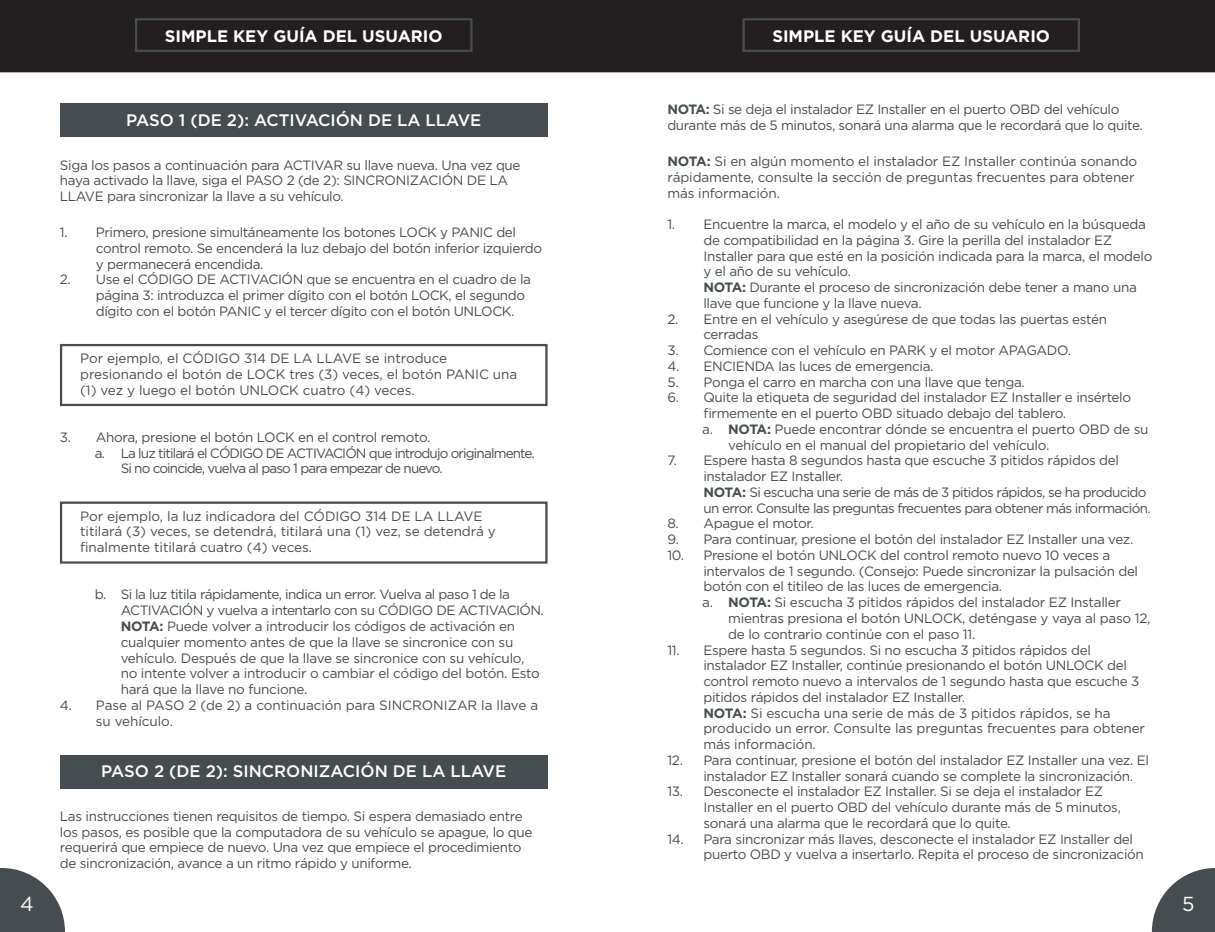
<style>
.page{position:relative;width:1215px;height:932px;background:#fff}
.page>*{position:absolute;margin:0;border:0;box-sizing:border-box;transform-origin:0 0}
.t1{font:20.25px "Gotham";color:#fff}
.t2{font:700 16.65px "Gotham";color:#fff}
.Header_Box_1{font:500 16.65px "Gotham";color:#fff}
.Boxed_Note_With_Rule{font:13.5px/15.8px "Gotham";letter-spacing:-.025em;color:#464d50}
.Boxed_Note_With_Rule-2{font:13.5px/15.8px "Gotham";letter-spacing:-.005em;color:#464d50}
.Boxed_Note_With_Rule-3{font:13.5px/15.8px "Gotham";letter-spacing:-.05em;color:#464d50}
.Boxed_Note_With_Rule-4{font:13.5px/15.8px "Gotham";letter-spacing:-.065em;color:#464d50}
.s1{font-weight:700}
</style>
<div class="page">
<svg style="left:0;top:868px;width:65px;height:64px"></svg>
<svg style="left:1152px;top:868px;width:63px;height:64px"></svg>
<div style="left:0;top:0;width:1215px;height:72px;background:#231f20"></div>
<div style="left:135px;top:18px;width:337px;height:34px;border:2px solid #464d50"></div>
<div style="left:742px;top:18px;width:338px;height:34px;border:2px solid #464d50"></div>
<div style="left:60px;top:104px;width:488px;height:33px;background:#464d50"></div>
<div style="left:60px;top:344px;width:488px;height:62px;border:2px solid #464d50"></div>
<div style="left:60px;top:501px;width:488px;height:62px;border:2px solid #464d50"></div>
<div style="left:60px;top:755px;width:488px;height:33px;background:#464d50"></div>
<p class="t2" style="left:165px;top:27px;width:279px">SIMPLE KEY GUÍA DEL USUARIO</p>
<p class="t2" style="left:772px;top:27px;width:279px">SIMPLE KEY GUÍA DEL USUARIO</p>
<p class="t2" style="left:804px;top:27px;width:217px">SIMPLE KEY USER GUIDE</p>
<p class="Header_Box_1" style="left:126px;top:110px;width:357px">PASO 1 (DE 2): ACTIVACIÓN DE LA LLAVE</p>
<p class="Boxed_Note_With_Rule" style="left:60px;top:157px;width:462px">Siga los pasos a continuación para ACTIVAR su llave nueva. Una vez que haya activado la llave, siga el PASO 2 (de 2): SINCRONIZACIÓN DE LA<br>LLAVE para sincronizar la llave a su vehículo.</p>
<p class="Boxed_Note_With_Rule" style="left:96px;top:224px;width:448px;text-indent:-36px">1. Primero, presione simultáneamente los botones LOCK y PANIC del control remoto. Se encenderá la luz debajo del botón inferior izquierdo y permanecerá encendida.</p>
<p class="Boxed_Note_With_Rule" style="left:96px;top:271px;width:437px;text-indent:-36px">2. Use el CÓDIGO DE ACTIVACIÓN que se encuentra en el cuadro de la página 3: introduzca el primer dígito con el botón LOCK, el segundo dígito con el botón PANIC y el tercer dígito con el botón UNLOCK.</p>
<p class="Boxed_Note_With_Rule-2" style="left:80px;top:350px;width:439px">Por ejemplo, el CÓDIGO 314 DE LA LLAVE se introduce presionando el botón de LOCK tres (3) veces, el botón PANIC una (1) vez y luego el botón UNLOCK cuatro (4) veces.</p>
<p class="Boxed_Note_With_Rule" style="left:60px;top:429px;width:372px">3. Ahora, presione el botón LOCK en el control remoto.</p>
<p class="Boxed_Note_With_Rule-4" style="left:121px;top:445px;width:416px;text-indent:-26px">a. La luz titilará el CÓDIGO DE ACTIVACIÓN que introdujo originalmente.<br>Si no coincide, vuelva al paso 1 para empezar de nuevo.</p>
<p class="Boxed_Note_With_Rule-2" style="left:80px;top:508px;width:417px">Por ejemplo, la luz indicadora del CÓDIGO 314 DE LA LLAVE titilará (3) veces, se detendrá, titilará una (1) vez, se detendrá y finalmente titilará cuatro (4) veces.</p>
<p class="Boxed_Note_With_Rule" style="left:121px;top:586px;width:425px;text-indent:-26px">b. Si la luz titila rápidamente, indica un error. Vuelva al paso 1 de la ACTIVACIÓN y vuelva a intentarlo con su CÓDIGO DE ACTIVACIÓN.<br><span class="s1">NOTA:</span> Puede volver a introducir los códigos de activación en cualquier momento antes de que la llave se sincronice con su vehículo. Después de que la llave se sincronice con su vehículo, no intente volver a introducir o cambiar el código del botón. Esto hará que la llave no funcione.</p>
<p class="Boxed_Note_With_Rule-2" style="left:96px;top:697px;width:444px;text-indent:-36px">4. Pase al PASO 2 (de 2) a continuación para SINCRONIZAR la llave a su vehículo.</p>
<p class="Header_Box_1" style="left:101px;top:761px;width:406px">PASO 2 (DE 2): SINCRONIZACIÓN DE LA LLAVE</p>
<p class="Boxed_Note_With_Rule" style="left:60px;top:807px;width:474px">Las instrucciones tienen requisitos de tiempo. Si espera demasiado entre los pasos, es posible que la computadora de su vehículo se apague, lo que requerirá que empiece de nuevo. Una vez que empiece el procedimiento de sincronización, avance a un ritmo rápido y uniforme.</p>
<p class="Boxed_Note_With_Rule" style="left:667px;top:101px;width:477px"><span class="s1">NOTA:</span> Si se deja el instalador EZ Installer en el puerto OBD del vehículo durante más de 5 minutos, sonará una alarma que le recordará que lo quite.</p>
<p class="Boxed_Note_With_Rule" style="left:667px;top:153px;width:471px"><span class="s1">NOTA:</span> Si en algún momento el instalador EZ Installer continúa sonando rápidamente, consulte la sección de preguntas frecuentes para obtener más información.</p>
<p class="Boxed_Note_With_Rule" style="left:703px;top:216px;width:451px;text-indent:-36px">1. Encuentre la marca, el modelo y el año de su vehículo en la búsqueda de compatibilidad en la página 3. Gire la perilla del instalador EZ Installer para que esté en la posición indicada para la marca, el modelo y el año de su vehículo.<br><span class="s1">NOTA:</span> Durante el proceso de sincronización debe tener a mano una llave que funcione y la llave nueva.</p>
<p class="Boxed_Note_With_Rule" style="left:703px;top:311px;width:405px;text-indent:-36px">2. Entre en el vehículo y asegúrese de que todas las puertas estén cerradas</p>
<p class="Boxed_Note_With_Rule" style="left:667px;top:342px;width:405px">3. Comience con el vehículo en PARK y el motor APAGADO.</p>
<p class="Boxed_Note_With_Rule" style="left:667px;top:358px;width:268px">4. ENCIENDA las luces de emergencia.</p>
<p class="Boxed_Note_With_Rule" style="left:667px;top:374px;width:359px">5. Ponga el carro en marcha con una llave que tenga.</p>
<p class="Boxed_Note_With_Rule" style="left:703px;top:389px;width:429px;text-indent:-36px">6. Quite la etiqueta de seguridad del instalador EZ Installer e insértelo firmemente en el puerto OBD situado debajo del tablero.</p>
<p class="Boxed_Note_With_Rule" style="left:728px;top:421px;width:422px;text-indent:-26px">a. <span class="s1">NOTA:</span> Puede encontrar dónde se encuentra el puerto OBD de su vehículo en el manual del propietario del vehículo.</p>
<p class="Boxed_Note_With_Rule-3" style="left:703px;top:452px;width:449px;text-indent:-36px">7. Espere hasta 8 segundos hasta que escuche 3 pitidos rápidos del instalador EZ Installer.<br><span class="s1">NOTA:</span> Si escucha una serie de más de 3 pitidos rápidos, se ha producido un error. Consulte las preguntas frecuentes para obtener más información.</p>
<p class="Boxed_Note_With_Rule" style="left:667px;top:515px;width:148px">8. Apague el motor.</p>
<p class="Boxed_Note_With_Rule" style="left:667px;top:531px;width:467px">9. Para continuar, presione el botón del instalador EZ Installer una vez.</p>
<p class="Boxed_Note_With_Rule" style="left:703px;top:547px;width:436px;text-indent:-36px">10. Presione el botón UNLOCK del control remoto nuevo 10 veces a intervalos de 1 segundo. (Consejo: Puede sincronizar la pulsación del botón con el titileo de las luces de emergencia.</p>
<p class="Boxed_Note_With_Rule" style="left:728px;top:594px;width:424px;text-indent:-26px">a. <span class="s1">NOTA:</span> Si escucha 3 pitidos rápidos del instalador EZ Installer mientras presiona el botón UNLOCK, deténgase y vaya al paso 12, de lo contrario continúe con el paso 11.</p>
<p class="Boxed_Note_With_Rule" style="left:703px;top:641px;width:443px;text-indent:-36px">11. Espere hasta 5 segundos. Si no escucha 3 pitidos rápidos del instalador EZ Installer, continúe presionando el botón UNLOCK del control remoto nuevo a intervalos de 1 segundo hasta que escuche 3 pitidos rápidos del instalador EZ Installer.<br><span class="s1">NOTA:</span> Si escucha una serie de más de 3 pitidos rápidos, se ha producido un error. Consulte las preguntas frecuentes para obtener más información.</p>
<p class="Boxed_Note_With_Rule" style="left:703px;top:752px;width:447px;text-indent:-36px">12. Para continuar, presione el botón del instalador EZ Installer una vez. El instalador EZ Installer sonará cuando se complete la sincronización.</p>
<p class="Boxed_Note_With_Rule" style="left:703px;top:783px;width:419px;text-indent:-36px">13. Desconecte el instalador EZ Installer. Si se deja el instalador EZ<br>Installer en el puerto OBD del vehículo durante más de 5 minutos, sonará una alarma que le recordará que lo quite.</p>
<p class="Boxed_Note_With_Rule" style="left:703px;top:830px;width:442px;text-indent:-36px">14. Para sincronizar más llaves, desconecte el instalador EZ Installer del puerto OBD y vuelva a insertarlo. Repita el proceso de sincronización</p>
<h1 class="t1" style="left:20px;top:892px;width:15px">4</h1>
<h1 class="t1" style="left:1182px;top:892px;width:14px">5</h1>
</div>
